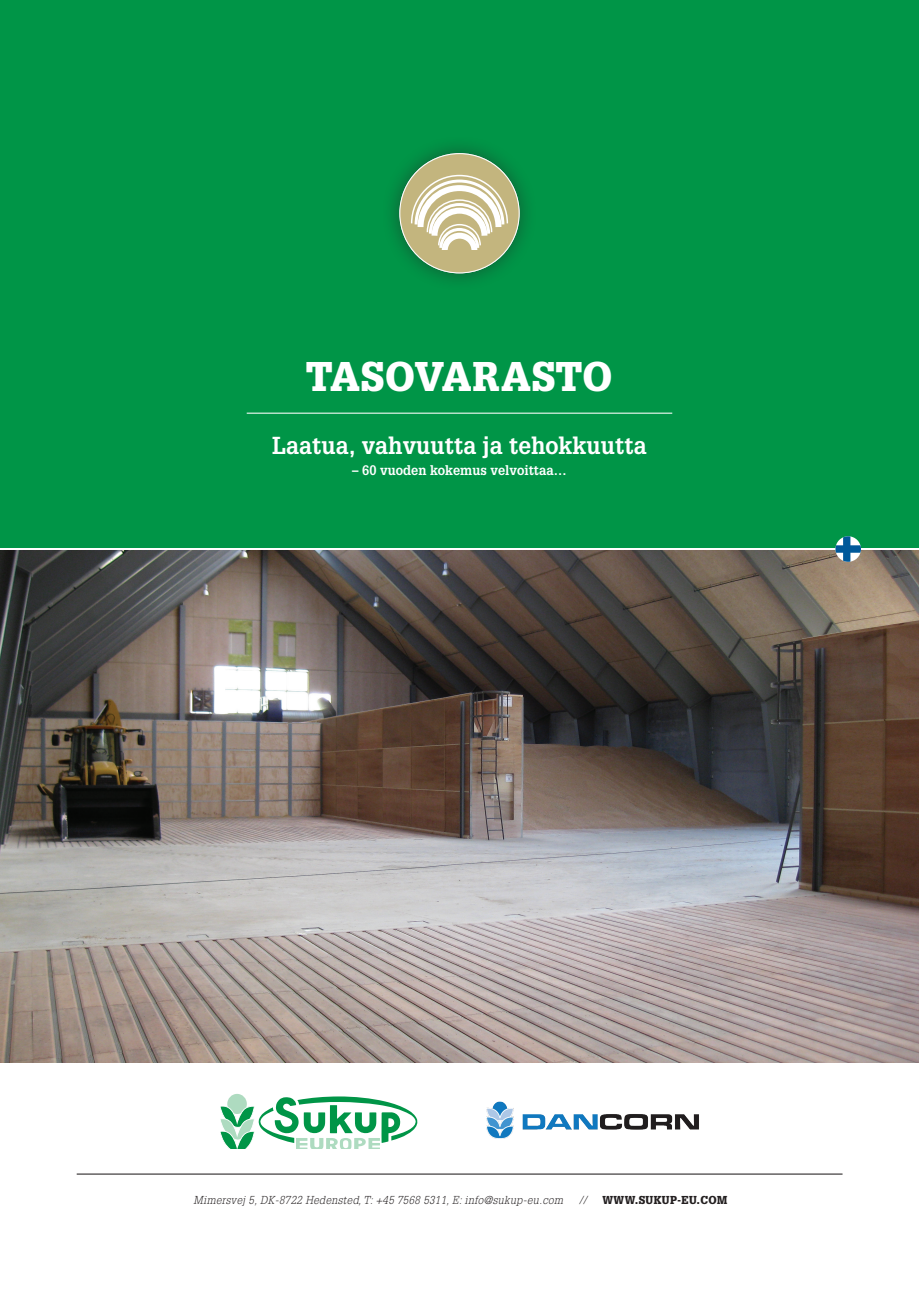
<style>
.page{position:relative;width:919px;height:1289px;background:#fff}
.page>*{position:absolute;margin:0;border:0;box-sizing:border-box;transform-origin:0 0}
.t1{font:900 40.5px "Glypha LT Std";letter-spacing:.02em;color:#fff;scale:.95 1}
.t2{font:700 24px "Glypha LT Std";color:#fff;scale:.95 1}
.t3{font:700 13.5px "Glypha LT Std";color:#fff;scale:.95 1}
.t4{font:italic 300 11.25px "Glypha LT Std";letter-spacing:.04em;color:#231f20;scale:.95 1}
.t5{font:900 11.25px "Glypha LT Std";letter-spacing:.04em;color:#231f20;scale:.95 1}
</style>
<div class="page">
<div style="left:0;top:0;width:918px;height:547px;background:#009547"></div>
<div style="left:381px;top:134px;width:157px;height:158px;background:#231f20;opacity:.5"></div>
<div style="left:400px;top:154px;width:119px;height:119px;background:#c3b57e;border-radius:50%"></div>
<hr style="left:247px;top:412px;width:425px;height:1px;background:#fff">
<img style="left:0;top:550px;width:918px;height:512px">
<svg style="left:410px;top:168px;width:98px;height:82px"></svg>
<hr style="left:77px;top:1173px;width:765px;height:1px;background:#231f20">
<svg style="left:227px;top:1093px;width:20px;height:20px"></svg>
<svg style="left:220px;top:1096px;width:197px;height:52px"></svg>
<img style="left:486px;top:1101px;width:213px;height:37px">
<svg style="left:835px;top:536px;width:25px;height:26px"></svg>
<h1 class="t1" style="left:306px;top:351px;width:323px">TASOVARASTO</h1>
<h2 class="t2" style="left:272px;top:430px;width:396px">Laatua, vahvuutta ja tehokkuutta</h2>
<p class="t3" style="left:352px;top:461px;width:227px">– 60 vuoden kokemus velvoittaa…</p>
<p class="t4" style="left:193px;top:1193px;width:390px">Mimersvej 5, DK-8722 Hedensted, T: +45 7568 5311, E: info@sukup-eu.com</p>
<p class="t4" style="left:579px;top:1193px;width:10px">//</p>
<p class="t5" style="left:602px;top:1192px;width:133px">WWW.SUKUP-EU.COM</p>
</div>
